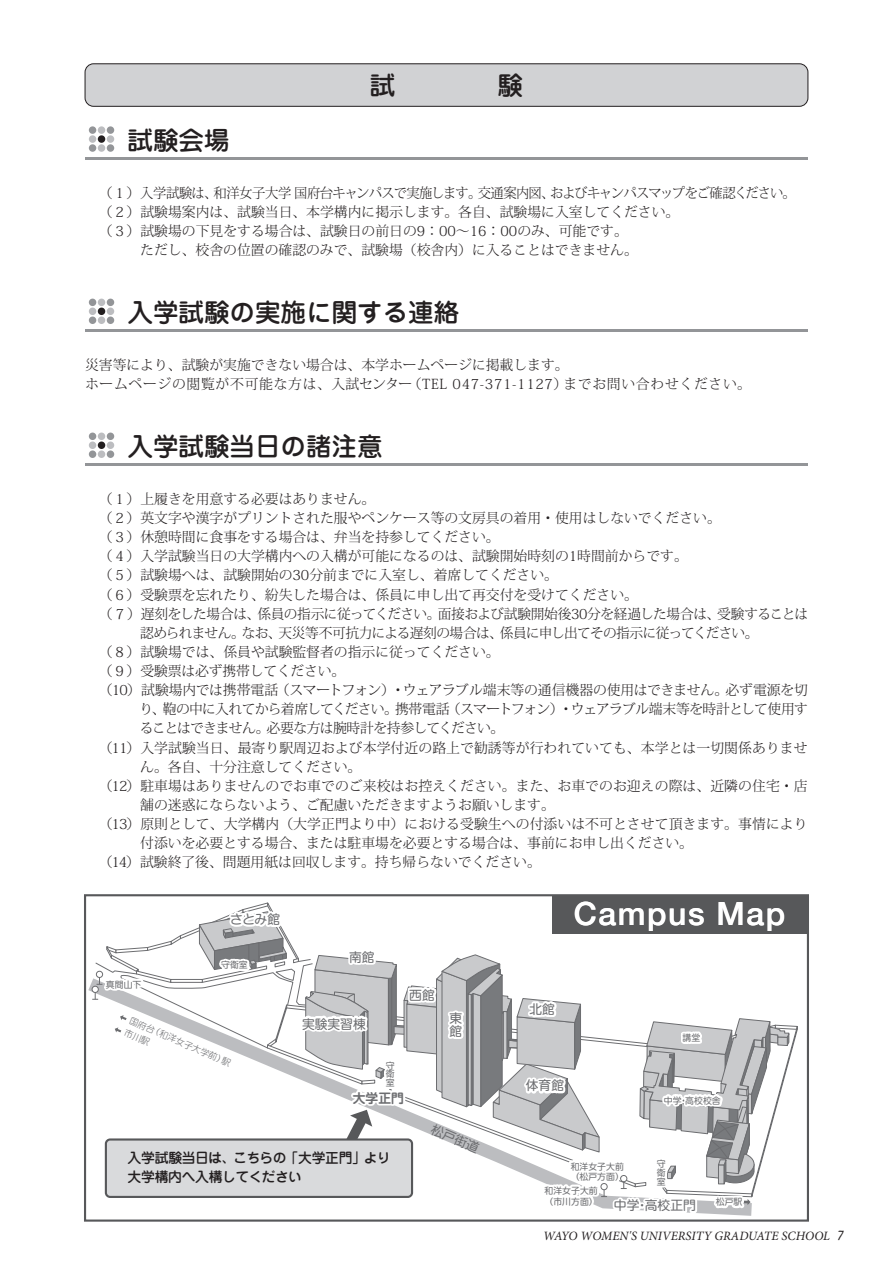
<style>
.page{position:relative;width:893px;height:1263px;background:#fff}
.page>*{position:absolute;margin:0;border:0;box-sizing:border-box;transform-origin:0 0}
.t1{font:500 31.95px "Helvetica Neue";letter-spacing:.05em;color:#fff}
.t2{font:500 25.5px "Jun 34 Pro";color:#231f20}
.t3{font:300 13.8px "Koz Min Pro";color:#231f20}
.t4{font:300 13.8px "Koz Min Pro";letter-spacing:-.055em;color:#231f20}
.t5{font:300 13.8px/19.2px "Koz Min Pro";letter-spacing:.05em;color:#231f20}
.t6{font:300 13.8px "Koz Min Pro";letter-spacing:-.03em;color:#231f20}
.t7{font:300 13.8px "Koz Min Pro";letter-spacing:-.05em;color:#231f20}
.t8{font:500 13.8px/19.2px "Jun 34 Pro";letter-spacing:-.025em;color:#231f20}
.t9{font:italic 12.75px "Minion Pro";color:#231f20}
.t10{font:12.75px/12.8px "Shin M Go Pro";color:#6c6d70}
.t11{font:700 12.75px "Shin M Go Pro De";color:#6c6d70}
.t12{font:8.85px/8.9px "Shin M Go Pro";color:#6c6d70;text-align:justify}
.t13{font:300 8.85px/13px "Shin M Go Pro";color:#6c6d70}
.s1{font-family:"Monoline Script";font-style:normal;font-size:14.1px}
</style>
<div class="page">
<div style="left:85px;top:64px;width:723px;height:42px;background:#d1d2d4;border-radius:9px"></div>
<div style="left:85px;top:64px;width:723px;height:43px;border:1px solid #231f20;border-radius:9px"></div>
<hr style="left:85px;top:157px;width:723px;height:2px;background:#939598">
<div style="left:107px;top:144px;width:7px;height:8px;background:#939598;border-radius:50%"></div>
<div style="left:98px;top:144px;width:7px;height:8px;background:#bcbdc0;border-radius:50%"></div>
<div style="left:89px;top:144px;width:7px;height:8px;background:#939598;border-radius:50%"></div>
<div style="left:107px;top:135px;width:7px;height:8px;background:#bcbdc0;border-radius:50%"></div>
<div style="left:98px;top:135px;width:7px;height:8px;background:#231f20;border-radius:50%"></div>
<div style="left:89px;top:135px;width:7px;height:8px;background:#bcbdc0;border-radius:50%"></div>
<div style="left:107px;top:126px;width:7px;height:8px;background:#939598;border-radius:50%"></div>
<div style="left:98px;top:126px;width:7px;height:8px;background:#bcbdc0;border-radius:50%"></div>
<div style="left:89px;top:126px;width:7px;height:8px;background:#939598;border-radius:50%"></div>
<hr style="left:85px;top:330px;width:723px;height:2px;background:#939598">
<div style="left:107px;top:316px;width:7px;height:8px;background:#939598;border-radius:50%"></div>
<div style="left:98px;top:316px;width:7px;height:8px;background:#bcbdc0;border-radius:50%"></div>
<div style="left:89px;top:316px;width:7px;height:8px;background:#939598;border-radius:50%"></div>
<div style="left:107px;top:308px;width:7px;height:7px;background:#bcbdc0;border-radius:50%"></div>
<div style="left:98px;top:308px;width:7px;height:7px;background:#231f20;border-radius:50%"></div>
<div style="left:89px;top:308px;width:7px;height:7px;background:#bcbdc0;border-radius:50%"></div>
<div style="left:107px;top:299px;width:7px;height:7px;background:#939598;border-radius:50%"></div>
<div style="left:98px;top:299px;width:7px;height:7px;background:#bcbdc0;border-radius:50%"></div>
<div style="left:89px;top:299px;width:7px;height:7px;background:#939598;border-radius:50%"></div>
<hr style="left:85px;top:463px;width:723px;height:3px;background:#939598">
<div style="left:107px;top:450px;width:7px;height:8px;background:#939598;border-radius:50%"></div>
<div style="left:98px;top:450px;width:7px;height:8px;background:#bcbdc0;border-radius:50%"></div>
<div style="left:89px;top:450px;width:7px;height:8px;background:#939598;border-radius:50%"></div>
<div style="left:107px;top:441px;width:7px;height:8px;background:#bcbdc0;border-radius:50%"></div>
<div style="left:98px;top:441px;width:7px;height:8px;background:#231f20;border-radius:50%"></div>
<div style="left:89px;top:441px;width:7px;height:8px;background:#bcbdc0;border-radius:50%"></div>
<div style="left:107px;top:433px;width:7px;height:7px;background:#939598;border-radius:50%"></div>
<div style="left:98px;top:433px;width:7px;height:7px;background:#bcbdc0;border-radius:50%"></div>
<div style="left:89px;top:433px;width:7px;height:7px;background:#939598;border-radius:50%"></div>
<svg style="left:92px;top:900px;width:706px;height:322px"></svg>
<div style="left:553px;top:895px;width:255px;height:38px;background:#57585a"></div>
<div style="left:106px;top:1139px;width:306px;height:58px;background:#d9dadc;border-radius:4px"></div>
<div style="left:105px;top:1138px;width:308px;height:60px;border:2px solid #57585a;border-radius:4px"></div>
<div style="left:84px;top:894px;width:725px;height:327px;border:2px solid #57585a"></div>
<h2 class="t2" style="left:128px;top:120px;width:104px">試験会場</h2>
<p class="t4" style="left:99px;top:183px;width:698px">（ 1 ）入学試験は、和洋女子大学 国府台キャンパスで実施します。交通案内図、およびキャンパスマップをご確認ください。</p>
<p class="t3" style="left:99px;top:202px;width:582px">（ 2 ）試験場案内は、試験当日、本学構内に掲示します。各自、試験場に入室してください。</p>
<p class="t3" style="left:99px;top:221px;width:530px">（ 3 ）試験場の下見をする場合は、試験日の前日の9：00～16：00のみ、可能です。</p>
<p class="t3" style="left:140px;top:240px;width:499px">ただし、校舎の位置の確認のみで、試験場（校舎内）に入ることはできません。</p>
<h2 class="t2" style="left:128px;top:292px;width:333px">入学試験の実施に関する連絡</h2>
<p class="t5" style="left:85px;top:355px;width:667px">災害等により、試験が実施できない場合は、本学ホームページに掲載します。<br>ホームページの閲覧が不可能な方は、入試センター（TEL 047-371-1127）までお問い合わせください。</p>
<h2 class="t2" style="left:128px;top:426px;width:257px">入学試験当日の諸注意</h2>
<p class="t3" style="left:99px;top:489px;width:278px">（ 1 ）上履きを用意する必要はありません。</p>
<p class="t3" style="left:99px;top:508px;width:623px">（ 2 ）英文字や漢字がプリントされた服やペンケース等の文房具の着用・使用はしないでください。</p>
<p class="t3" style="left:99px;top:527px;width:402px">（ 3 ）休憩時間に食事をする場合は、弁当を持参してください。</p>
<p class="t3" style="left:99px;top:546px;width:590px">（ 4 ）入学試験当日の大学構内への入構が可能になるのは、試験開始時刻の1時間前からです。</p>
<p class="t3" style="left:99px;top:566px;width:461px">（ 5 ）試験場へは、試験開始の30分前までに入室し、着席してください。</p>
<p class="t3" style="left:99px;top:585px;width:541px">（ 6 ）受験票を忘れたり、紛失した場合は、係員に申し出て再交付を受けてください。</p>
<p class="t6" style="left:99px;top:604px;width:711px">（ 7 ）遅刻をした場合は、係員の指示に従ってください。面接および試験開始後30分を経過した場合は、受験することは</p>
<p class="t7" style="left:140px;top:623px;width:620px">認められません。なお、天災等不可抗力による遅刻の場合は、係員に申し出てその指示に従ってください。</p>
<p class="t3" style="left:99px;top:642px;width:402px">（ 8 ）試験場では、係員や試験監督者の指示に従ってください。</p>
<p class="t3" style="left:99px;top:661px;width:248px">（ 9 ）受験票は必ず携帯してください。</p>
<p class="t3" style="left:99px;top:680px;width:711px">（10）試験場内では携帯電話（スマートフォン）・ウェアラブル端末等の通信機器の使用はできません。必ず電源を切</p>
<p class="t4" style="left:139px;top:699px;width:670px">り、鞄の中に入れてから着席してください。携帯電話（スマートフォン）・ウェアラブル端末等を時計として使用す</p>
<p class="t4" style="left:140px;top:719px;width:366px">ることはできません。必要な方は腕時計を持参してください。</p>
<p class="t3" style="left:99px;top:738px;width:710px">（11）入学試験当日、最寄り駅周辺および本学付近の路上で勧誘等が行われていても、本学とは一切関係ありませ</p>
<p class="t3" style="left:140px;top:757px;width:223px">ん。各自、十分注意してください。</p>
<p class="t3" style="left:99px;top:776px;width:710px">（12）駐車場はありませんのでお車でのご来校はお控えください。また、お車でのお迎えの際は、近隣の住宅・店</p>
<p class="t3" style="left:140px;top:795px;width:416px">舗の迷惑にならないよう、ご配慮いただきますようお願いします。</p>
<p class="t3" style="left:99px;top:814px;width:710px">（13）原則として、大学構内（大学正門より中）における受験生への付添いは不可とさせて頂きます。事情により</p>
<p class="t3" style="left:140px;top:833px;width:554px">付添いを必要とする場合、または駐車場を必要とする場合は、事前にお申し出ください。</p>
<p class="t3" style="left:99px;top:853px;width:443px">（14）試験終了後、問題用紙は回収します。持ち帰らないでください。</p>
<p class="t10" style="left:230px;top:911px;width:51px">さとみ館</p>
<p class="t12" style="left:106px;top:979px;width:37px">真間山下</p>
<p class="t12" style="left:221px;top:959px;width:28px">守衛室</p>
<p class="t13" style="left:133px;top:1013px;width:111px;rotate:23deg">国府台（和洋女子大学前）駅市川駅</p>
<p class="t10" style="left:349px;top:949px;width:27px">南館</p>
<p class="t10" style="left:302px;top:1016px;width:65px">実験実習棟</p>
<p class="t12" style="left:386px;top:1060px;width:10px">守衛室</p>
<p class="t10" style="left:409px;top:987px;width:27px">西館</p>
<p class="t11" style="left:353px;top:1087px;width:53px">大学正門</p>
<p class="t10" style="left:449px;top:1010px;width:14px">東館</p>
<p class="t8" style="left:128px;top:1147px;width:265px">入学試験当日は、こちらの「大学正門」より大学構内へ入構してください</p>
<p class="t10" style="left:435px;top:1121px;width:53px;rotate:23deg">松戸街道</p>
<h1 class="t1" style="left:574px;top:888px;width:213px">Campus Map</h1>
<p class="t10" style="left:530px;top:1001px;width:27px">北館</p>
<p class="t10" style="left:526px;top:1078px;width:40px">体育館</p>
<p class="t12" style="left:683px;top:1032px;width:19px">講堂</p>
<p class="t12" style="left:664px;top:1095px;width:59px">中学・高校校舎</p>
<p class="t12" style="left:657px;top:1158px;width:10px">守衛室</p>
<p class="t12" style="left:571px;top:1160px;width:55px;line-height:10.6px">和洋女子大前（松戸方面）</p>
<p class="t12" style="left:544px;top:1184px;width:55px;line-height:10.6px">和洋女子大前（市川方面）</p>
<p class="t12" style="left:716px;top:1196px;width:28px">松戸駅</p>
<p class="t10" style="left:614px;top:1198px;width:83px">中学・高校正門</p>
<p class="t9" style="left:543px;top:1227px;width:302px">WAYO WOMEN'S UNIVERSITY GRADUATE SCHOOL <span class="s1">7</span></p>
</div>
